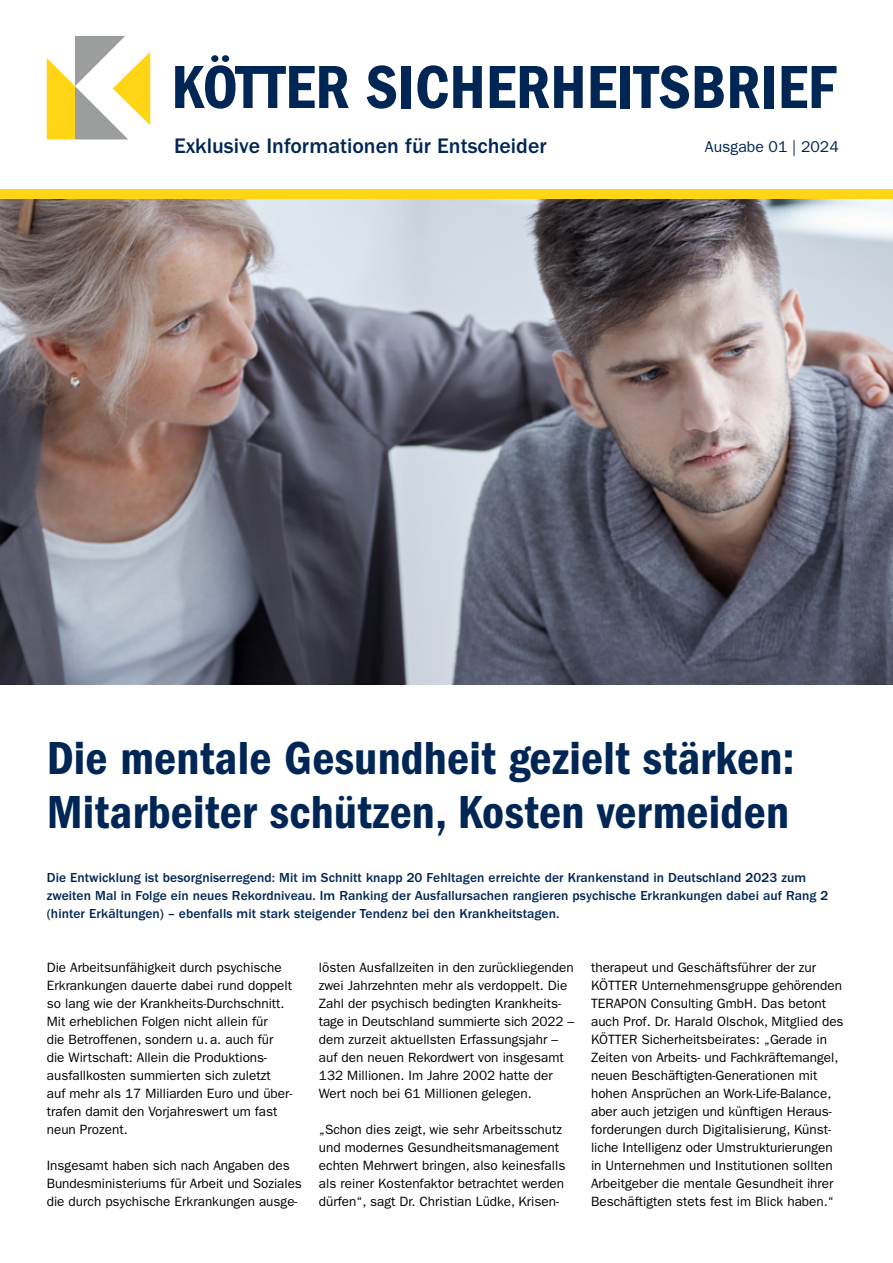
<style>
.page{position:relative;width:893px;height:1263px;background:#fff}
.page>*{position:absolute;margin:0;border:0;box-sizing:border-box;transform-origin:0 0}
.t1{font:63px "ITC Franklin Gothic Std Dm Cd";color:#002655}
.t2{font:48px/54px "ITC Franklin Gothic Std Dm Cd";letter-spacing:.005em;color:#002655}
.t3{font:500 21.75px "ITC Franklin Gothic Std";color:#002655}
.t4{font:15.75px "ITC Franklin Gothic Std";color:#002655}
.t5{font:13.5px/18px "ITC Franklin Gothic Std";color:#000}
.t6{font:500 13.5px/18px "ITC Franklin Gothic Std";letter-spacing:.005em;color:#002655}
</style>
<div class="page">
<img style="left:0;top:198px;width:893px;height:486px">
<div style="left:0;top:189px;width:893px;height:9px;background:#ffd516"></div>
<svg style="left:47px;top:36px;width:103px;height:103px"></svg>
<h1 class="t1" style="left:171px;top:51px;width:666px">KÖTTER SICHERHEITSBRIEF</h1>
<h3 class="t3" style="left:174px;top:134px;width:374px">Exklusive Informationen für Entscheider</h3>
<p class="t4" style="left:705px;top:137px;width:135px">Ausgabe 01 | 2024</p>
<h2 class="t2" style="left:47px;top:731px;width:749px">Die mentale Gesundheit gezielt stärken:<br>Mitarbeiter schützen, Kosten vermeiden</h2>
<p class="t6" style="left:47px;top:869px;width:783px">Die Entwicklung ist besorgniserregend: Mit im Schnitt knapp 20 Fehltagen erreichte der Krankenstand in Deutschland 2023 zum zweiten Mal in Folge ein neues Rekordniveau. Im Ranking der Ausfallursachen rangieren psychische Erkrankungen dabei auf Rang 2 (hinter Erkältungen) – ebenfalls mit stark steigender Tendenz bei den Krankheitstagen.</p>
<p class="t5" style="left:47px;top:959px;width:247px">Die Arbeitsunfähigkeit durch psychische Erkrankungen dauerte dabei rund doppelt so lang wie der Krankheits-Durchschnitt.<br>Mit erheblichen Folgen nicht allein für<br>die Betroffenen, sondern u.a. auch für die Wirtschaft: Allein die Produktions&shy;ausfallkosten summierten sich zuletzt auf mehr als 17 Milliarden Euro und über&shy;trafen damit den Vorjahreswert um fast neun Prozent.</p>
<p class="t5" style="left:47px;top:1156px;width:257px">Insgesamt haben sich nach Angaben des<br>Bundesministeriums für Arbeit und Soziales die durch psychische Erkrankungen ausge-</p>
<p class="t5" style="left:319px;top:958px;width:257px">lösten Ausfallzeiten in den zurückliegenden zwei Jahrzehnten mehr als verdoppelt. Die Zahl der psychisch bedingten Krankheits&shy;tage in Deutschland summierte sich 2022 – dem zurzeit aktuellsten Erfassungsjahr – auf den neuen Rekordwert von insgesamt 132 Millionen. Im Jahre 2002 hatte der Wert noch bei 61 Millionen gelegen.</p>
<p class="t5" style="left:319px;top:1120px;width:248px">„Schon dies zeigt, wie sehr Arbeitsschutz und modernes Gesundheitsmanagement echten Mehrwert bringen, also keinesfalls als reiner Kostenfaktor betrachtet werden dürfen“, sagt Dr. Christian Lüdke, Krisen-</p>
<p class="t5" style="left:591px;top:958px;width:254px">therapeut und Geschäftsführer der zur KÖTTER Unternehmensgruppe gehörenden TERAPON Consulting GmbH. Das betont auch Prof. Dr. Harald Olschok, Mitglied des KÖTTER Sicherheitsbeirates: „Gerade in Zeiten von Arbeits- und Fachkräftemangel, neuen Beschäftigten-Generationen mit hohen Ansprüchen an Work-Life-Balance, aber auch jetzigen und künftigen Heraus&shy;forderungen durch Digitalisierung, Künst&shy;liche Intelligenz oder Umstrukturierungen in Unternehmen und Institutionen sollten Arbeitgeber die mentale Gesundheit ihrer Beschäftigten stets fest im Blick haben.“</p>
</div>
